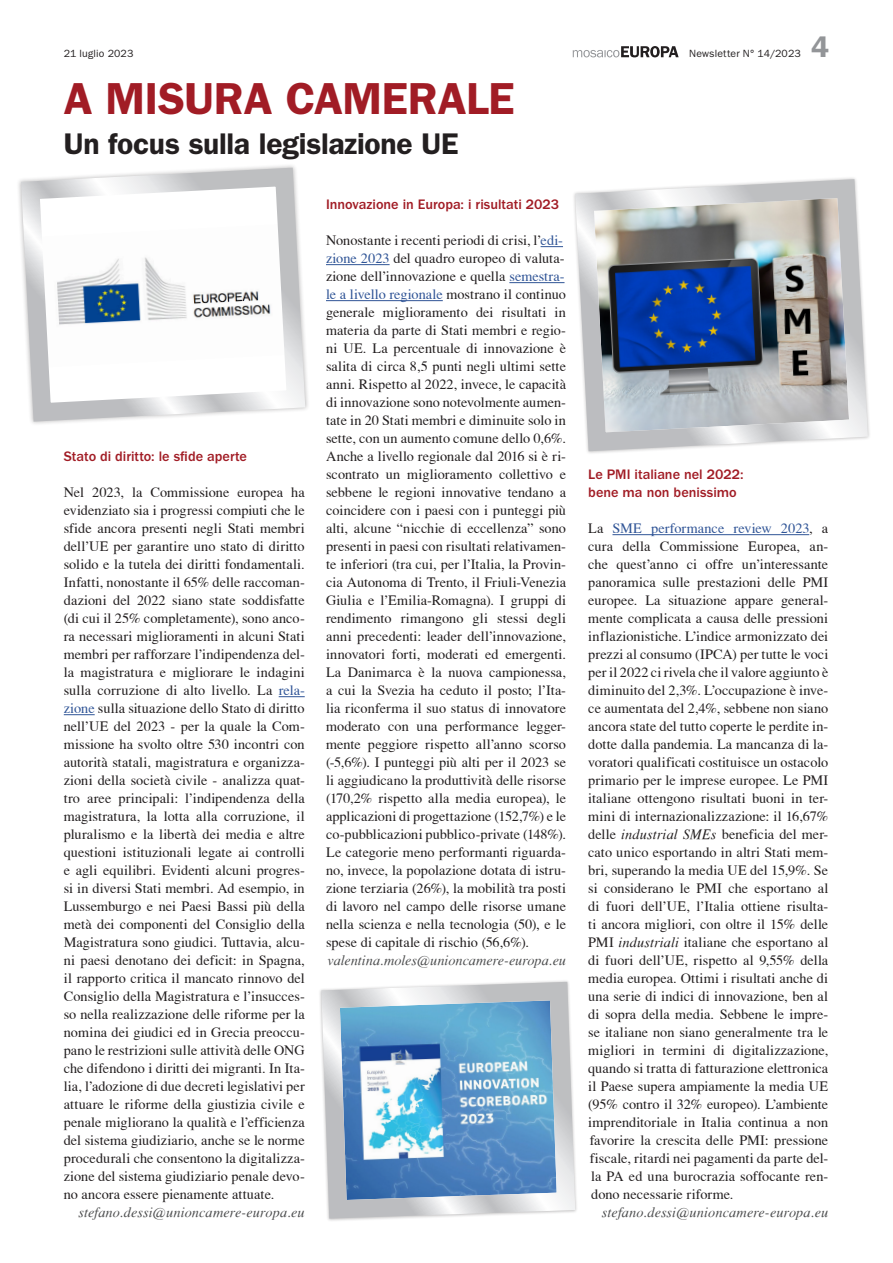
<style>
.page{position:relative;width:893px;height:1263px;background:#fff}
.page>*{position:absolute;margin:0;border:0;box-sizing:border-box;transform-origin:0 0}
.Titel_30{font:600 45px "ITC Franklin Gothic Std";letter-spacing:-.01em;color:#a11c25}
.Untertitel_20{font:600 30px "ITC Franklin Gothic Std";letter-spacing:-.01em;color:#231f20}
.t1{font:600 30px "ITC Franklin Gothic Std";color:#939598}
.Grundschrift_Kopie{font:14.25px/18px "T Acc LAD";letter-spacing:.005em;color:#231f20;text-align:justify}
.Autor{font:14.25px "T Acc LAD Italic";letter-spacing:.005em;color:#4b4c4d}
.Zwischentitel{font:500 14.25px/18px "ITC Franklin Gothic Std";color:#a11c25}
.t2{font:10.5px "Franklin Gothic";letter-spacing:.015em;color:#231f20}
.s1{color:#2f5496}
.s2{font-family:"T Acc LAD Italic"}
</style>
<div class="page">
<svg style="left:573px;top:46px;width:106px;height:11px"></svg>
<hr style="left:612px;top:534px;width:197px;height:1px;background:#2f5496">
<svg style="left:541px;top:246px;width:22px;height:1px"></svg>
<hr style="left:326px;top:264px;width:64px;height:1px;background:#2f5496">
<hr style="left:509px;top:282px;width:55px;height:1px;background:#2f5496">
<hr style="left:326px;top:300px;width:117px;height:1px;background:#2f5496">
<svg style="left:320px;top:981px;width:257px;height:240px"></svg>
<svg style="left:574px;top:178px;width:296px;height:275px;background:#98a2b3"></svg>
<svg style="left:279px;top:696px;width:26px;height:1px"></svg>
<hr style="left:64px;top:714px;width:31px;height:1px;background:#2f5496">
<svg style="left:18px;top:165px;width:290px;height:259px"></svg>
<p class="t2" style="left:64px;top:48px;width:71px">21 luglio 2023</p>
<p class="t2" style="left:689px;top:48px;width:113px">Newsletter N° 14/2023</p>
<p class="Titel_30" style="left:64px;top:72px;width:452px">A MISURA CAMERALE</p>
<p class="Untertitel_20" style="left:64px;top:126px;width:396px">Un focus sulla legislazione UE</p>
<h2 class="t1" style="left:811px;top:29px;width:19px">4</h2>
<p class="Zwischentitel" style="left:64px;top:447px;width:185px">Stato di diritto: le sfide aperte</p>
<p class="Grundschrift_Kopie" style="left:64px;top:483px;width:242px">Nel 2023, la Commissione europea ha evidenziato sia i progressi compiuti che le sfide ancora presenti negli Stati membri dell’UE per garantire uno stato di diritto solido e la tutela dei diritti fondamentali.<br>Infatti, nonostante il 65% delle raccoman&shy;dazioni del 2022 siano state soddisfatte (di cui il 25% completamente), sono anco&shy;ra necessari miglioramenti in alcuni Stati membri per rafforzare l’indipendenza del&shy;la magistratura e migliorare le indagini sulla corruzione di alto livello. La <span class="s1">rela&shy;zione</span> sulla situazione dello Stato di diritto nell’UE del 2023 - per la quale la Com&shy;missione ha svolto oltre 530 incontri con autorità statali, magistratura e organizza&shy;zioni della società civile - analizza quat&shy;tro aree principali: l’indipendenza della magistratura, la lotta alla corruzione, il pluralismo e la libertà dei media e altre questioni istituzionali legate ai controlli e agli equilibri. Evidenti alcuni progres&shy;si in diversi Stati membri. Ad esempio, in Lussemburgo e nei Paesi Bassi più della metà dei componenti del Consiglio della Magistratura sono giudici. Tuttavia, alcu&shy;ni paesi denotano dei deficit: in Spagna, il rapporto critica il mancato rinnovo del Consiglio della Magistratura e l’insucces&shy;so nella realizzazione delle riforme per la nomina dei giudici ed in Grecia preoccu&shy;pano le restrizioni sulle attività delle ONG che difendono i diritti dei migranti. In Ita&shy;lia, l’adozione di due decreti legislativi per attuare le riforme della giustizia civile e penale migliorano la qualità e l’efficienza del sistema giudiziario, anche se le norme procedurali che consentono la digitalizza&shy;zione del sistema giudiziario penale devo&shy;no ancora essere pienamente attuate.</p>
<p class="Autor" style="left:78px;top:1204px;width:228px">stefano.dessi@unioncamere-europa.eu</p>
<p class="Zwischentitel" style="left:326px;top:195px;width:235px">Innovazione in Europa: i risultati 2023</p>
<p class="Grundschrift_Kopie" style="left:326px;top:231px;width:242px;text-align:left">Nonostante i recenti periodi di crisi, l’<span class="s1">edi&shy;zione 2023</span> del quadro europeo di valuta&shy;zione dell’innovazione e quella <span class="s1">semestra&shy;le a livello regionale</span> mostrano il continuo generale miglioramento dei risultati in materia da parte di Stati membri e regio&shy;ni UE. La percentuale di innovazione è salita di circa 8,5 punti negli ultimi sette anni. Rispetto al 2022, invece, le capacità di innovazione sono notevolmente aumen&shy;tate in 20 Stati membri e diminuite solo in sette, con un aumento comune dello 0,6%.<br>Anche a livello regionale dal 2016 si è ri&shy;scontrato un miglioramento collettivo e sebbene le regioni innovative tendano a coincidere con i paesi con i punteggi più alti, alcune “nicchie di eccellenza” sono presenti in paesi con risultati relativamen&shy;te inferiori (tra cui, per l’Italia, la Provin&shy;cia Autonoma di Trento, il Friuli-Venezia Giulia e l’Emilia-Romagna). I gruppi di rendimento rimangono gli stessi degli anni precedenti: leader dell’innovazione, innovatori forti, moderati ed emergenti.<br>La Danimarca è la nuova campionessa, a cui la Svezia ha ceduto il posto; l’Ita&shy;lia riconferma il suo status di innovatore moderato con una performance legger&shy;mente peggiore rispetto all’anno scorso (-5,6%). I punteggi più alti per il 2023 se li aggiudicano la produttività delle risorse (170,2% rispetto alla media europea), le applicazioni di progettazione (152,7%) e le co-pubblicazioni pubblico-private (148%).<br>Le categorie meno performanti riguarda&shy;no, invece, la popolazione dotata di istru&shy;zione terziaria (26%), la mobilità tra posti di lavoro nel campo delle risorse umane nella scienza e nella tecnologia (50), e le spese di capitale di rischio (56,6%).</p>
<p class="Autor" style="left:328px;top:952px;width:240px">valentina.moles@unioncamere-europa.eu</p>
<p class="Zwischentitel" style="left:588px;top:465px;width:157px">Le PMI italiane nel 2022: bene ma non benissimo</p>
<p class="Grundschrift_Kopie" style="left:588px;top:519px;width:242px">La <span class="s1">SME performance review 2023</span>, a cura della Commissione Europea, an&shy;che quest’anno ci offre un’interessante panoramica sulle prestazioni delle PMI europee. La situazione appare general&shy;mente complicata a causa delle pressioni inflazionistiche. L’indice armonizzato dei prezzi al consumo (IPCA) per tutte le voci per il 2022 ci rivela che il valore aggiunto è diminuito del 2,3%. L’occupazione è inve&shy;ce aumentata del 2,4%, sebbene non siano ancora state del tutto coperte le perdite in&shy;dotte dalla pandemia. La mancanza di la&shy;voratori qualificati costituisce un ostacolo primario per le imprese europee. Le PMI italiane ottengono risultati buoni in ter&shy;mini di internazionalizzazione: il 16,67% delle <span class="s2">industrial SMEs</span> beneficia del mer&shy;cato unico esportando in altri Stati mem&shy;bri, superando la media UE del 15,9%. Se si considerano le PMI che esportano al di fuori dell’UE, l’Italia ottiene risulta&shy;ti ancora migliori, con oltre il 15% delle PMI <span class="s2">industriali</span> italiane che esportano al di fuori dell’UE, rispetto al 9,55% della media europea. Ottimi i risultati anche di una serie di indici di innovazione, ben al di sopra della media. Sebbene le impre&shy;se italiane non siano generalmente tra le migliori in termini di digitalizzazione, quando si tratta di fatturazione elettronica il Paese supera ampiamente la media UE (95% contro il 32% europeo). L’ambiente imprenditoriale in Italia continua a non favorire la crescita delle PMI: pressione fiscale, ritardi nei pagamenti da parte del&shy;la PA ed una burocrazia soffocante ren&shy;dono necessarie riforme.</p>
<p class="Autor" style="left:602px;top:1204px;width:228px">stefano.dessi@unioncamere-europa.eu</p>
</div>
